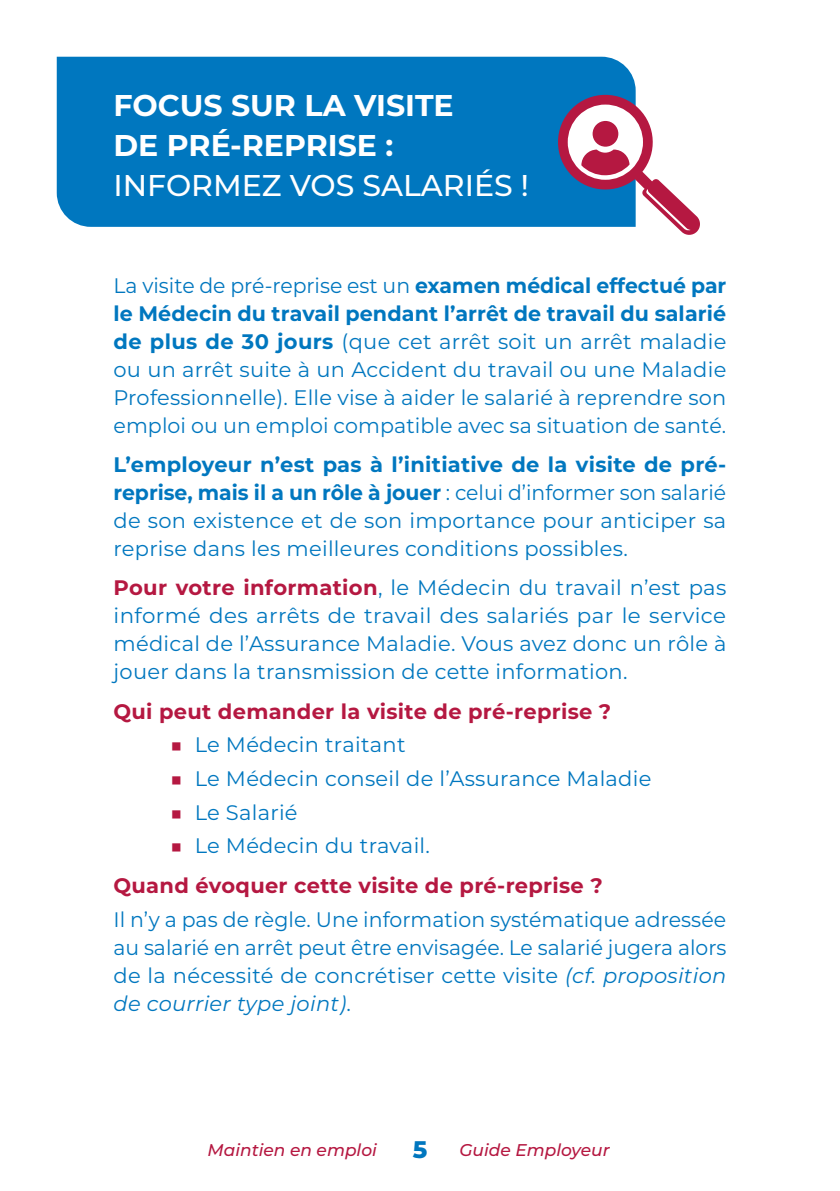
<style>
.page{position:relative;width:840px;height:1191px;background:#fff}
.page>*{position:absolute;margin:0;border:0;box-sizing:border-box;transform-origin:0 0}
.t1{font:700 30px/40px "Montserrat";color:#fff}
.t2{font:500 30px "Montserrat";color:#fff}
.t3{font:800 24px "Montserrat";color:#0077bf}
.t4{font:21px/28px "Montserrat";letter-spacing:.015em;color:#0077bf;text-align:justify}
.t5{font:700 21px/39.4px "Montserrat";letter-spacing:.015em;color:#b51841}
.t6{font:italic 500 17px "Montserrat";color:#b51841}
.s1{font-weight:700}
.s2{font-weight:700;color:#b51841}
.s3{font-weight:400;color:#0077bf}
.s4{font-style:italic}
</style>
<div class="page">
<div style="left:57px;top:57px;width:578px;height:170px;background:#0077bf"></div>
<svg style="left:553px;top:90px;width:147px;height:145px"></svg>
<h1 class="t1" style="left:113px;top:84px;width:341px">FOCUS SUR LA VISITE<br>DE PRÉ-REPRISE :</h1>
<h1 class="t2" style="left:113px;top:165px;width:417px">INFORMEZ VOS SALARIÉS !</h1>
<p class="t4" style="left:113px;top:270px;width:614px">La visite de pré-reprise est un <span class="s1">examen médical effectué par le Médecin du travail pendant l’arrêt de travail du salarié de plus de 30 jours</span> (que cet arrêt soit un arrêt maladie ou un arrêt suite à un Accident du travail ou une Maladie Professionnelle). Elle vise à aider le salarié à reprendre son emploi ou un emploi compatible avec sa situation de santé.</p>
<p class="t4" style="left:113px;top:450px;width:614px"><span class="s1">L’employeur n’est pas à l’initiative de la visite de pré&shy;reprise, mais il a un rôle à jouer</span> : celui d’informer son salarié de son existence et de son importance pour anticiper sa reprise dans les meilleures conditions possibles.</p>
<p class="t4" style="left:113px;top:573px;width:614px"><span class="s2">Pour votre information</span>, le Médecin du travail n’est pas informé des arrêts de travail des salariés par le service médical de l’Assurance Maladie. Vous avez donc un rôle à jouer dans la transmission de cette information.</p>
<p class="t5" style="left:113px;top:690px;width:499px">Qui peut demander la visite de pré-reprise ?</p>
<p class="t4" style="left:170px;top:730px;width:237px"><span class="s2">■</span> Le Médecin traitant</p>
<p class="t4" style="left:170px;top:764px;width:482px"><span class="s2">■</span> Le Médecin conseil de l’Assurance Maladie</p>
<p class="t4" style="left:170px;top:797px;width:129px"><span class="s2">■</span> Le Salarié</p>
<p class="t5" style="left:113px;top:825px;width:490px;text-indent:57px">■ <span class="s3">Le Médecin du travail.<br></span>Quand évoquer cette visite de pré-reprise ?</p>
<p class="t4" style="left:113px;top:904px;width:614px">Il n’y a pas de règle. Une information systématique adressée au salarié en arrêt peut être envisagée. Le salarié jugera alors de la nécessité de concrétiser cette visite <span class="s4">(cf. proposition de courrier type joint)</span>.</p>
<p class="t3" style="left:412px;top:1131px;width:16px">5</p>
<p class="t6" style="left:207px;top:1138px;width:171px">Maintien en emploi</p>
<p class="t6" style="left:459px;top:1138px;width:152px">Guide Employeur</p>
</div>
